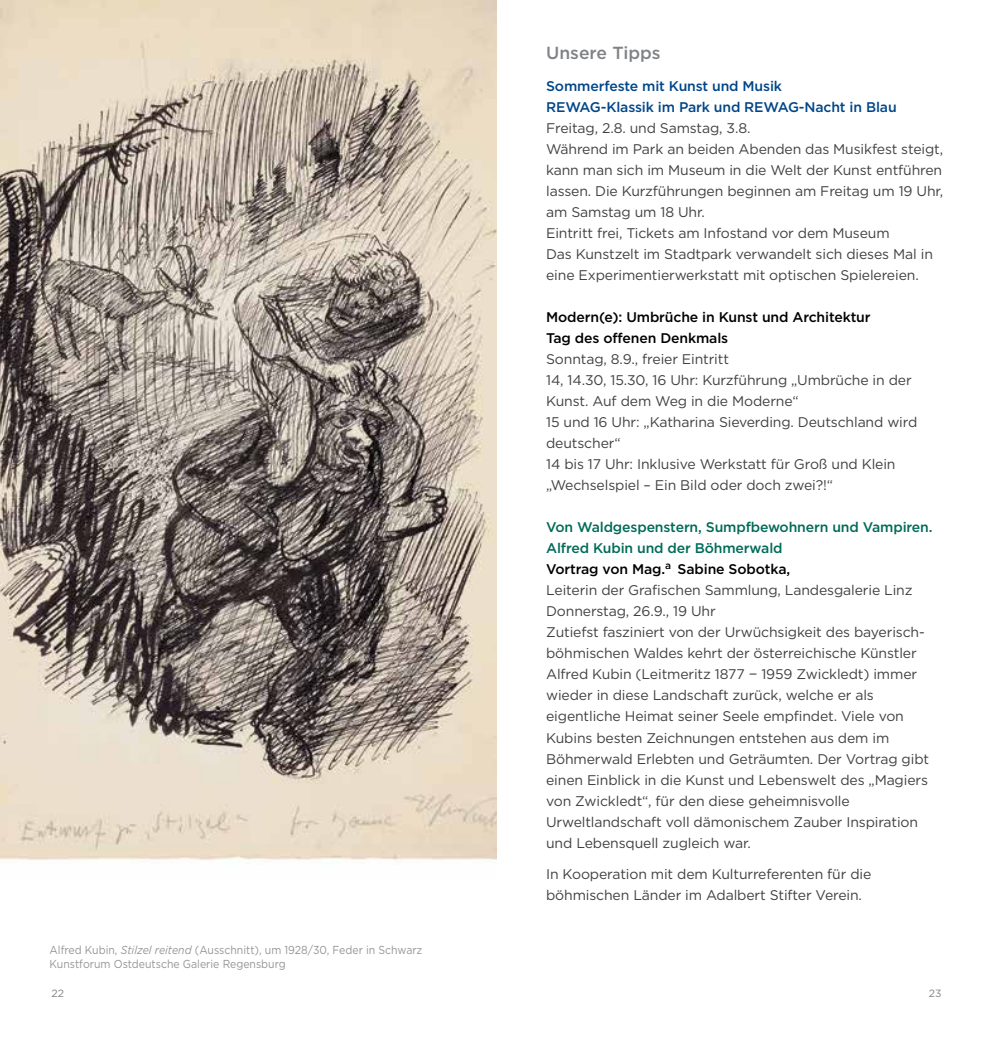
<style>
.page{position:relative;width:993px;height:1042px;background:#fff}
.page>*{position:absolute;margin:0;border:0;box-sizing:border-box;transform-origin:0 0}
.t1{font:500 17.5px "Gotham";color:#808285}
.t2{font:14px/21px "Gotham";letter-spacing:-.01em;color:#414042}
.t3{font:500 14px/21px "Gotham";letter-spacing:-.01em;color:#004689}
.t4{font:500 14px/21px "Gotham";letter-spacing:-.01em;color:#000}
.t5{font:11.55px/14px "Gotham";color:#939598;scale:.91 1}
.t6{font:10.5px "Gotham";color:#808285}
.s1{font-style:italic}
.s2{font-weight:500;color:#006b59}
.s3{font-weight:500;color:#000}
</style>
<div class="page">
<img style="left:0;top:0;width:496px;height:862px">
<p class="t5" style="left:50px;top:942px;width:411px">Alfred Kubin, <span class="s1">Stilzel reitend</span> (Ausschnitt), um 1928/30, Feder in Schwarz<br>Kunstforum Ostdeutsche Galerie Regensburg</p>
<p class="t1" style="left:546px;top:42px;width:116px">Unsere Tipps</p>
<p class="t3" style="left:546px;top:76px;width:352px">Sommerfeste mit Kunst und Musik<br>REWAG-Klassik im Park und REWAG-Nacht in Blau</p>
<p class="t2" style="left:546px;top:118px;width:398px">Freitag, 2.8. und Samstag, 3.8.<br>Während im Park an beiden Abenden das Musikfest steigt, kann man sich im Museum in die Welt der Kunst entführen lassen. Die Kurzführungen beginnen am Freitag um 19 Uhr, am Samstag um 18 Uhr.<br>Eintritt frei, Tickets am Infostand vor dem Museum<br>Das Kunstzelt im Stadtpark verwandelt sich dieses Mal in eine Experimentierwerkstatt mit optischen Spielereien.</p>
<p class="t4" style="left:546px;top:307px;width:326px">Modern(e): Umbrüche in Kunst und Architektur<br>Tag des offenen Denkmals</p>
<p class="t2" style="left:546px;top:349px;width:372px">Sonntag, 8.9., freier Eintritt<br>14, 14.30, 15.30, 16 Uhr: Kurzführung „Umbrüche in der Kunst. Auf dem Weg in die Moderne“<br>15 und 16 Uhr: „Katharina Sieverding. Deutschland wird deutscher“<br>14 bis 17 Uhr: Inklusive Werkstatt für Groß und Klein „Wechselspiel – Ein Bild oder doch zwei?!“</p>
<p class="t2" style="left:546px;top:517px;width:388px"><span class="s2">Von Waldgespenstern, Sumpfbewohnern und Vampiren.<br>Alfred Kubin und der Böhmerwald<br></span><span class="s3">Vortrag von Mag.</span><sup>a</sup> <span class="s3">Sabine Sobotka,<br></span>Leiterin der Grafischen Sammlung, Landesgalerie Linz Donnerstag, 26.9., 19 Uhr<br>Zutiefst fasziniert von der Urwüchsigkeit des bayerisch&shy;böhmischen Waldes kehrt der österreichische Künstler Alfred Kubin (Leitmeritz 1877 − 1959 Zwickledt) immer wieder in diese Landschaft zurück, welche er als eigentliche Heimat seiner Seele empfindet. Viele von Kubins besten Zeichnungen entstehen aus dem im Böhmerwald Erlebten und Geträumten. Der Vortrag gibt einen Einblick in die Kunst und Lebenswelt des „Magiers von Zwickledt“, für den diese geheimnisvolle Urweltlandschaft voll dämonischem Zauber Inspiration und Lebensquell zugleich war.</p>
<p class="t2" style="left:546px;top:863px;width:326px">In Kooperation mit dem Kulturreferenten für die böhmischen Länder im Adalbert Stifter Verein.</p>
<p class="t6" style="left:51px;top:986px;width:14px">22</p>
<p class="t6" style="left:928px;top:986px;width:14px">23</p>
</div>
